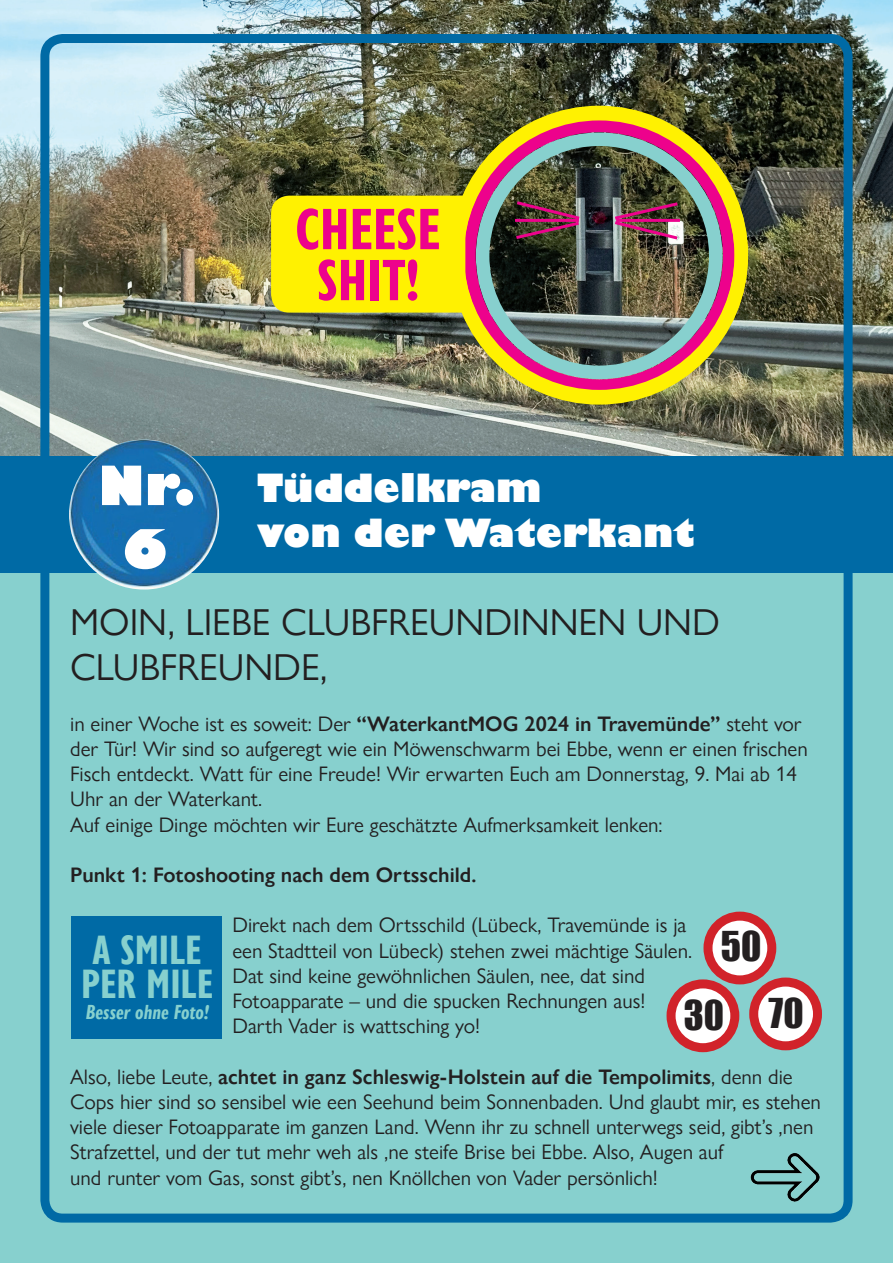
<style>
.page{position:relative;width:893px;height:1263px;background:#87d0ce}
.page>*{position:absolute;margin:0;border:0;box-sizing:border-box;transform-origin:0 0}
.t1{font:700 condensed 60.3px/51px "Gill Sans Nova";color:#ed028c;text-align:center}
.t2{font:800 52.95px/63.4px "Gill Sans";color:#fff;text-align:center}
.t3{font:700 condensed 42.15px/34.5px "Gill Sans Nova";color:#87d0ce}
.t4{font:800 37.8px/45.3px "Gill Sans";color:#fff}
.t5{font:37.8px "Impact";color:#231f20}
.t6{font:37.5px/45px "Gill Sans Nova";color:#231f20}
.t7{font:21px/25.2px "Gill Sans Nova";color:#231f20}
.t8{font:600 21px "Gill Sans Nova";color:#231f20}
.t9{font:italic 700 condensed 21px "Gill Sans Nova";color:#87d0ce}
.s1{font-weight:600}
</style>
<div class="page">
<svg style="left:671px;top:984px;width:64px;height:64px;background:#f8e0e1"></svg>
<div style="left:666px;top:979px;width:73px;height:73px;border:9px solid #d1232a;border-radius:50%"></div>
<img style="left:750px;top:1153px;width:70px;height:49px">
<img style="left:0;top:0;width:893px;height:456px">
<div style="left:476px;top:132px;width:246px;height:247px;border:14px solid #87d0ce;border-radius:50%"></div>
<div style="left:0;top:456px;width:893px;height:117px;background:#006aa5"></div>
<img style="left:69px;top:439px;width:150px;height:150px;border-radius:75px">
<div style="left:40px;top:34px;width:813px;height:1188px;border:9px solid #006aa5;border-radius:18px"></div>
<svg style="left:708px;top:916px;width:64px;height:64px;background:#f8e2e3"></svg>
<div style="left:703px;top:912px;width:73px;height:72px;border:9px solid #d1232a;border-radius:50%"></div>
<svg style="left:754px;top:982px;width:63px;height:64px;background:#f8e1e2"></svg>
<div style="left:749px;top:977px;width:73px;height:73px;border:9px solid #d1232a;border-radius:50%"></div>
<div style="left:462px;top:119px;width:274px;height:274px;border:14px solid #ed028c;border-radius:50%"></div>
<div style="left:271px;top:196px;width:191px;height:117px;background:#fff101"></div>
<div style="left:72px;top:916px;width:150px;height:123px;background:#006aa5"></div>
<div style="left:450px;top:106px;width:298px;height:297px;border:14px solid #fff101;border-radius:50%"></div>
<svg style="left:515px;top:200px;width:65px;height:40px;background:#673841"></svg>
<div style="left:616px;top:219px;width:64px;height:3px;border:2px solid #ed028c"></div>
<img style="left:614px;top:201px;width:65px;height:39px">
<h1 class="t1" style="left:295px;top:204px;width:147px">CHEESE<br>SHIT!</h1>
<h2 class="t2" style="left:98px;top:458px;width:99px">Nr.<br>6</h2>
<h3 class="t4" style="left:257px;top:468px;width:439px">Tüddelkram<br>von der Waterkant</h3>
<h3 class="t6" style="left:70px;top:600px;width:651px">MOIN, LIEBE CLUBFREUNDINNEN UND<br>CLUBFREUNDE,</h3>
<p class="t7" style="left:70px;top:711px;width:739px">in einer Woche ist es soweit: Der <span class="s1">“WaterkantMOG 2024 in Travemünde”</span> steht vor der Tür! Wir sind so aufgeregt wie ein Möwenschwarm bei Ebbe, wenn er einen frischen Fisch entdeckt. Watt für eine Freude! Wir erwarten Euch am Donnerstag, 9. Mai ab 14<br>Uhr an der Waterkant.<br>Auf einige Dinge möchten wir Eure geschätzte Aufmerksamkeit lenken:</p>
<p class="t8" style="left:70px;top:862px;width:408px">Punkt 1: Fotoshooting nach dem Ortsschild.</p>
<p class="t7" style="left:232px;top:912px;width:461px">Direkt nach dem Ortsschild (Lübeck, Travemünde is ja een Stadtteil von Lübeck) stehen zwei mächtige Säulen.<br>Dat sind keine gewöhnlichen Säulen, nee, dat sind Fotoapparate – und die spucken Rechnungen aus!<br>Darth Vader is wattsching yo!</p>
<p class="t7" style="left:70px;top:1064px;width:752px">Also, liebe Leute, <span class="s1">achtet in ganz Schleswig-Holstein auf die Tempolimits</span>, denn die Cops hier sind so sensibel wie een Seehund beim Sonnenbaden. Und glaubt mir, es stehen viele dieser Fotoapparate im ganzen Land. Wenn ihr zu schnell unterwegs seid, gibt’s ‚nen Strafzettel, und der tut mehr weh als ‚ne steife Brise bei Ebbe. Also, Augen auf<br>und runter vom Gas, sonst gibt’s, nen Knöllchen von Vader persönlich!</p>
<h3 class="t5" style="left:721px;top:917px;width:42px">50</h3>
<h3 class="t3" style="left:81px;top:933px;width:134px">A SMILE<br>PER MILE</h3>
<p class="t9" style="left:86px;top:1000px;width:124px">Besser ohne Foto!</p>
<h3 class="t5" style="left:769px;top:984px;width:37px">70</h3>
<h3 class="t5" style="left:684px;top:986px;width:42px">30</h3>
</div>
